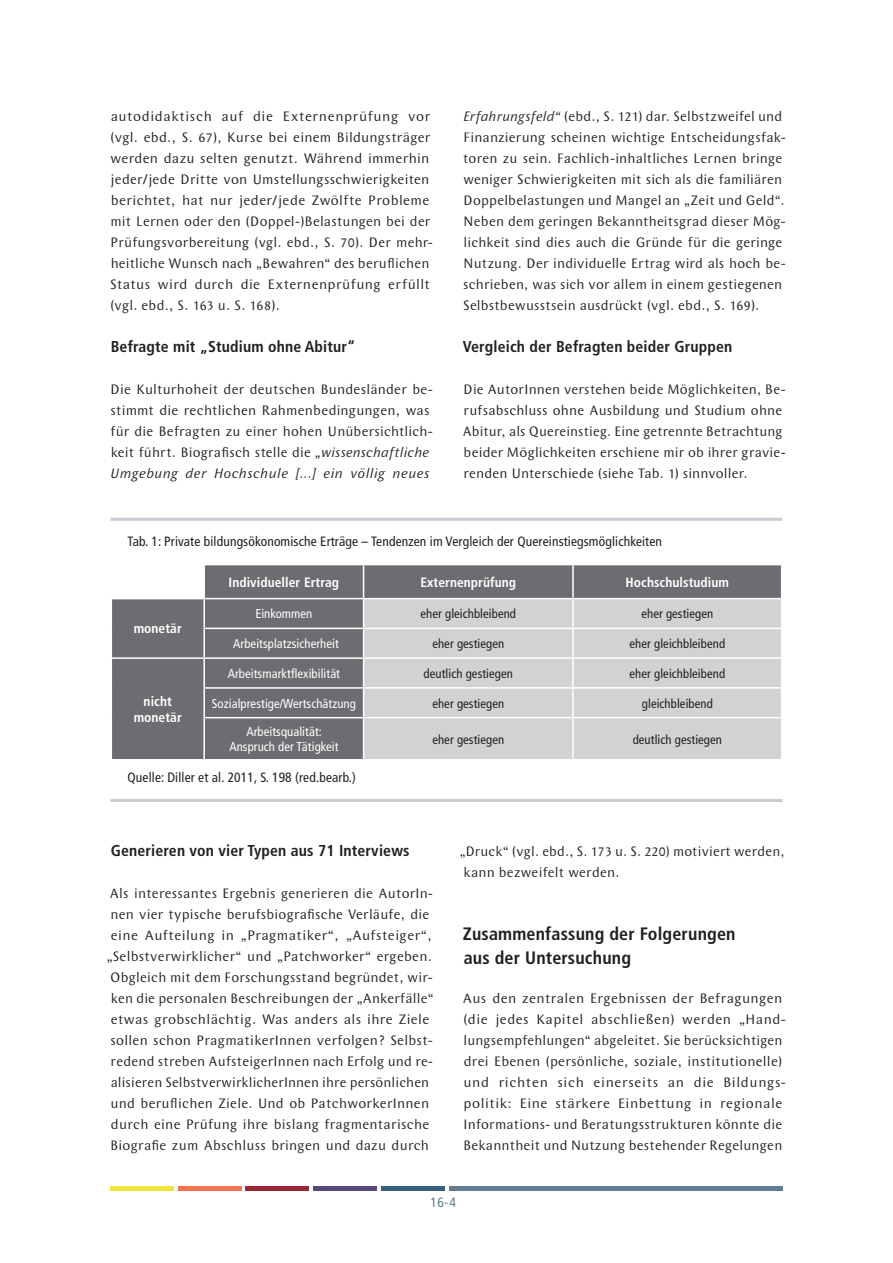
<style>
.page{position:relative;width:893px;height:1263px;background:#fff}
.page>*{position:absolute;margin:0;border:0;box-sizing:border-box;transform-origin:0 0}
.t1{font:700 condensed 18px/24px "Frutiger LT Std";letter-spacing:.01em;color:#231f20}
.t2{font:700 condensed 15.75px "Frutiger LT Std";letter-spacing:.01em;color:#231f20}
.t3{font:14.25px/21px "Wunderlich";letter-spacing:.015em;color:#231f20}
.t4{font:condensed 13.5px "Frutiger LT Std";letter-spacing:.01em;color:#231f20}
.t5{font:700 condensed 13.5px/16.2px "Frutiger LT Std";letter-spacing:.005em;color:#fff;text-align:center}
.t6{font:condensed 13.5px "Frutiger LT Std";color:#617d8f}
.t7{font:condensed 12.75px "Frutiger LT Std";letter-spacing:.005em;color:#231f20}
.t8{font:condensed 12.75px/15.3px "Frutiger LT Std";letter-spacing:.005em;color:#fff;text-align:center}
.s1{font-style:italic}
</style>
<div class="page">
<div style="left:111px;top:1186px;width:63px;height:5px;background:#f0e53d"></div>
<div style="left:178px;top:1186px;width:64px;height:5px;background:#f3744f"></div>
<div style="left:246px;top:1186px;width:63px;height:5px;background:#972a36"></div>
<div style="left:313px;top:1186px;width:64px;height:5px;background:#544979"></div>
<div style="left:381px;top:1186px;width:63px;height:5px;background:#366080"></div>
<div style="left:449px;top:1186px;width:333px;height:5px;background:#617d8f"></div>
<svg style="left:112px;top:565px;width:669px;height:194px;background:#747578"></svg>
<div style="left:364px;top:599px;width:417px;height:160px;background:#d1d2d4"></div>
<hr style="left:364px;top:598px;width:209px;height:1px;background:#fff">
<hr style="left:573px;top:598px;width:209px;height:1px;background:#fff">
<hr style="left:572px;top:599px;width:2px;height:29px;background:#fff">
<hr style="left:203px;top:628px;width:161px;height:1px;background:#fff">
<hr style="left:364px;top:628px;width:209px;height:1px;background:#fff">
<hr style="left:573px;top:628px;width:209px;height:1px;background:#fff">
<hr style="left:572px;top:629px;width:2px;height:28px;background:#fff">
<hr style="left:204px;top:657px;width:160px;height:2px;background:#fff">
<hr style="left:364px;top:657px;width:209px;height:2px;background:#fff">
<hr style="left:573px;top:657px;width:209px;height:2px;background:#fff">
<hr style="left:572px;top:659px;width:2px;height:28px;background:#fff">
<hr style="left:203px;top:565px;width:2px;height:33px;background:#fff">
<hr style="left:363px;top:565px;width:1px;height:33px;background:#fff">
<hr style="left:572px;top:565px;width:2px;height:33px;background:#fff">
<hr style="left:111px;top:598px;width:93px;height:1px;background:#fff">
<hr style="left:111px;top:657px;width:93px;height:2px;background:#fff">
<hr style="left:203px;top:687px;width:161px;height:2px;background:#fff">
<hr style="left:364px;top:687px;width:209px;height:2px;background:#fff">
<hr style="left:203px;top:717px;width:161px;height:1px;background:#fff">
<hr style="left:572px;top:689px;width:2px;height:28px;background:#fff">
<hr style="left:573px;top:687px;width:209px;height:2px;background:#fff">
<hr style="left:573px;top:717px;width:209px;height:1px;background:#fff">
<hr style="left:364px;top:717px;width:209px;height:1px;background:#fff">
<hr style="left:572px;top:718px;width:2px;height:41px;background:#fff">
<hr style="left:204px;top:598px;width:160px;height:1px;background:#fff">
<hr style="left:203px;top:599px;width:2px;height:29px;background:#fff">
<hr style="left:203px;top:629px;width:2px;height:28px;background:#fff">
<hr style="left:203px;top:659px;width:2px;height:28px;background:#fff">
<hr style="left:203px;top:689px;width:2px;height:28px;background:#fff">
<svg style="left:363px;top:599px;width:1px;height:118px"></svg>
<hr style="left:203px;top:718px;width:2px;height:41px;background:#fff">
<hr style="left:363px;top:718px;width:1px;height:41px;background:#fff">
<hr style="left:111px;top:518px;width:671px;height:3px;background:#c7ccd3">
<hr style="left:111px;top:799px;width:671px;height:3px;background:#c7ccd3">
<p class="t3" style="left:110px;top:106px;width:324px">autodidaktisch auf die Externenprüfung vor (vgl. ebd., S. 67), Kurse bei einem Bildungsträger werden dazu selten genutzt. Während immerhin jeder/jede Dritte von Umstellungsschwierigkeiten berichtet, hat nur jeder/jede Zwölfte Probleme mit Lernen oder den (Doppel-)Belastungen bei der Prüfungsvorbereitung (vgl. ebd., S. 70). Der mehr&shy;heitliche Wunsch nach „Bewahren“ des beruflichen Status wird durch die Externenprüfung erfüllt (vgl. ebd., S. 163 u. S. 168).</p>
<p class="t2" style="left:111px;top:337px;width:246px">Befragte mit „Studium ohne Abitur“</p>
<p class="t3" style="left:110px;top:379px;width:324px">Die Kulturhoheit der deutschen Bundesländer be&shy;stimmt die rechtlichen Rahmenbedingungen, was für die Befragten zu einer hohen Unübersichtlich&shy;keit führt. Biografisch stelle die <span class="s1">„wissenschaftliche Umgebung der Hochschule [...] ein völlig neues</span></p>
<p class="t3" style="left:463px;top:106px;width:324px"><span class="s1">Erfahrungsfeld“</span> (ebd., S. 121) dar. Selbstzweifel und Finanzierung scheinen wichtige Entscheidungsfak&shy;toren zu sein. Fachlich-inhaltliches Lernen bringe weniger Schwierigkeiten mit sich als die familiären Doppelbelastungen und Mangel an „Zeit und Geld“.<br>Neben dem geringen Bekanntheitsgrad dieser Mög&shy;lichkeit sind dies auch die Gründe für die geringe Nutzung. Der individuelle Ertrag wird als hoch be&shy;schrieben, was sich vor allem in einem gestiegenen Selbstbewusstsein ausdrückt (vgl. ebd., S. 169).</p>
<p class="t2" style="left:463px;top:337px;width:271px">Vergleich der Befragten beider Gruppen</p>
<p class="t3" style="left:463px;top:379px;width:324px">Die AutorInnen verstehen beide Möglichkeiten, Be&shy;rufsabschluss ohne Ausbildung und Studium ohne Abitur, als Quereinstieg. Eine getrennte Betrachtung beider Möglichkeiten erschiene mir ob ihrer gravie&shy;renden Unterschiede (siehe Tab. 1) sinnvoller.</p>
<p class="t4" style="left:128px;top:534px;width:536px">Tab. 1: Private bildungsökonomische Erträge – Tendenzen im Vergleich der Quereinstiegsmöglichkeiten</p>
<p class="t5" style="left:134px;top:621px;width:50px">monetär</p>
<p class="t5" style="left:134px;top:693px;width:50px">nicht monetär</p>
<p class="t5" style="left:228px;top:574px;width:112px">Individueller Ertrag</p>
<p class="t5" style="left:420px;top:574px;width:97px">Externenprüfung</p>
<p class="t5" style="left:625px;top:574px;width:105px">Hochschulstudium</p>
<p class="t8" style="left:255px;top:606px;width:58px">Einkommen</p>
<p class="t7" style="left:421px;top:606px;width:97px">eher gleichbleibend</p>
<p class="t7" style="left:641px;top:606px;width:73px">eher gestiegen</p>
<p class="t8" style="left:233px;top:636px;width:107px">Arbeitsplatzsicherheit</p>
<p class="t7" style="left:432px;top:636px;width:73px">eher gestiegen</p>
<p class="t7" style="left:630px;top:636px;width:97px">eher gleichbleibend</p>
<p class="t8" style="left:228px;top:666px;width:114px">Arbeitsmarktflexibilität</p>
<p class="t7" style="left:424px;top:666px;width:91px">deutlich gestiegen</p>
<p class="t7" style="left:630px;top:666px;width:97px">eher gleichbleibend</p>
<p class="t8" style="left:212px;top:696px;width:146px">Sozialprestige/Wertschätzung</p>
<p class="t7" style="left:432px;top:696px;width:73px">eher gestiegen</p>
<p class="t7" style="left:642px;top:696px;width:72px">gleichbleibend</p>
<p class="t8" style="left:229px;top:724px;width:111px">Arbeitsqualität:<br>Anspruch der Tätigkeit</p>
<p class="t7" style="left:432px;top:732px;width:73px">eher gestiegen</p>
<p class="t7" style="left:633px;top:732px;width:91px">deutlich gestiegen</p>
<p class="t4" style="left:128px;top:769px;width:230px">Quelle: Diller et al. 2011, S. 198 (red.bearb.)</p>
<p class="t2" style="left:111px;top:841px;width:300px">Generieren von vier Typen aus 71 Interviews</p>
<p class="t3" style="left:106px;top:883px;width:329px;text-align:center">Als interessantes Ergebnis generieren die AutorIn&shy;nen vier typische berufsbiografische Verläufe, die eine Aufteilung in „Pragmatiker“, „Aufsteiger“, „Selbstverwirklicher“ und „Patchworker“ ergeben.<br>Obgleich mit dem Forschungsstand begründet, wir&shy;ken die personalen Beschreibungen der „Ankerfälle“ etwas grobschlächtig. Was anders als ihre Ziele sollen schon PragmatikerInnen verfolgen? Selbst&shy;redend streben AufsteigerInnen nach Erfolg und re&shy;alisieren SelbstverwirklicherInnen ihre persönlichen und beruflichen Ziele. Und ob PatchworkerInnen durch eine Prüfung ihre bislang fragmentarische Biografie zum Abschluss bringen und dazu durch</p>
<p class="t3" style="left:464px;top:841px;width:323px;text-indent:-4px">„Druck“ (vgl. ebd., S. 173 u. S. 220) motiviert werden, kann bezweifelt werden.</p>
<p class="t1" style="left:463px;top:922px;width:274px">Zusammenfassung der Folgerungen aus der Untersuchung</p>
<p class="t3" style="left:463px;top:988px;width:324px">Aus den zentralen Ergebnissen der Befragungen (die jedes Kapitel abschließen) werden „Hand&shy;lungsempfehlungen“ abgeleitet. Sie berücksichtigen drei Ebenen (persönliche, soziale, institutionelle) und richten sich einerseits an die Bildungs&shy;politik: Eine stärkere Einbettung in regionale Informations- und Beratungsstrukturen könnte die Bekanntheit und Nutzung bestehender Regelungen</p>
<p class="t6" style="left:430px;top:1195px;width:27px">16-4</p>
</div>
